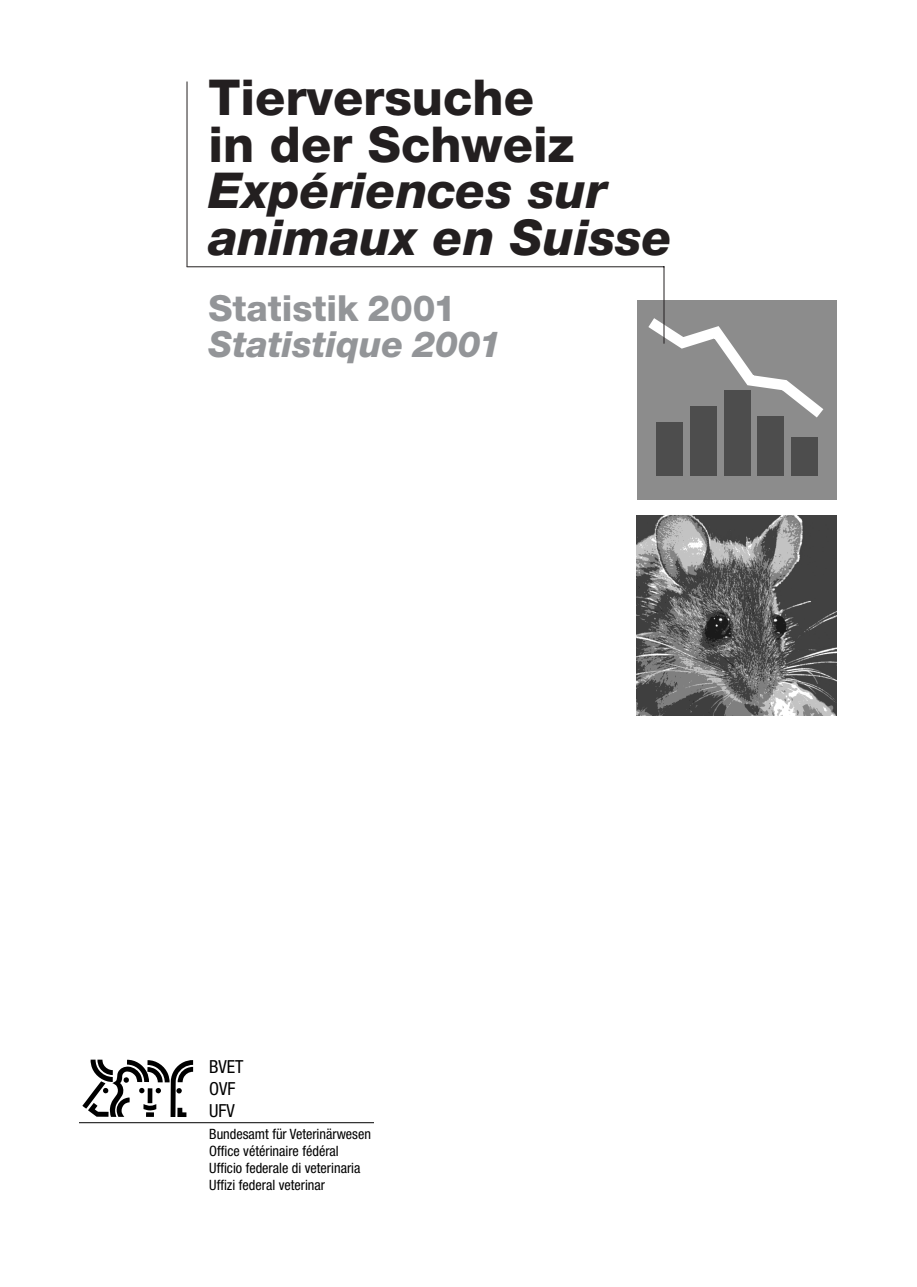
<style>
.page{position:relative;width:917px;height:1287px;background:#fff}
.page>*{position:absolute;margin:0;border:0;box-sizing:border-box;transform-origin:0 0}
.t1{font:italic 800 49.5px/46.5px "Helvetica Neue";color:#231f20}
.t2{font:800 49.5px/46.5px "Helvetica Neue";color:#231f20}
.t3{font:italic 800 36px "Helvetica Neue";color:#939598}
.t4{font:800 36px "Helvetica Neue";color:#939598}
.t5{font:condensed 18px/21.9px "Helvetica Neue";color:#000}
.t6{font:condensed 14.25px/17px "Helvetica Neue";color:#000}
</style>
<div class="page">
<svg style="left:82px;top:1060px;width:111px;height:57px"></svg>
<hr style="left:80px;top:1122px;width:293px;height:1px;background:#000">
<div style="left:637px;top:301px;width:200px;height:199px;background:#8c8c8c"></div>
<div style="left:655px;top:422px;width:27px;height:54px;background:#4d4d4d"></div>
<div style="left:689px;top:406px;width:27px;height:70px;background:#4d4d4d"></div>
<div style="left:723px;top:391px;width:27px;height:85px;background:#4d4d4d"></div>
<div style="left:757px;top:417px;width:27px;height:59px;background:#4d4d4d"></div>
<div style="left:791px;top:437px;width:27px;height:39px;background:#4d4d4d"></div>
<svg style="left:648px;top:308px;width:176px;height:120px"></svg>
<hr style="left:187px;top:82px;width:1px;height:185px;background:#231f20">
<hr style="left:187px;top:266px;width:477px;height:1px;background:#231f20">
<hr style="left:663px;top:266px;width:1px;height:78px;background:#231f20">
<img style="left:637px;top:516px;width:199px;height:200px">
<h1 class="t2" style="left:208px;top:79px;width:367px">Tierversuche in der Schweiz</h1>
<h1 class="t1" style="left:208px;top:172px;width:465px">Expériences sur animaux en Suisse</h1>
<h2 class="t4" style="left:208px;top:295px;width:249px">Statistik 2001</h2>
<h2 class="t3" style="left:208px;top:331px;width:294px">Statistique 2001</h2>
<p class="t5" style="left:209px;top:1057px;width:36px">BVET<br>OVF<br>UFV</p>
<p class="t6" style="left:209px;top:1127px;width:163px">Bundesamt für Veterinärwesen<br>Office vétérinaire fédéral<br>Ufficio federale di veterinaria<br>Uffizi federal veterinar</p>
</div>
